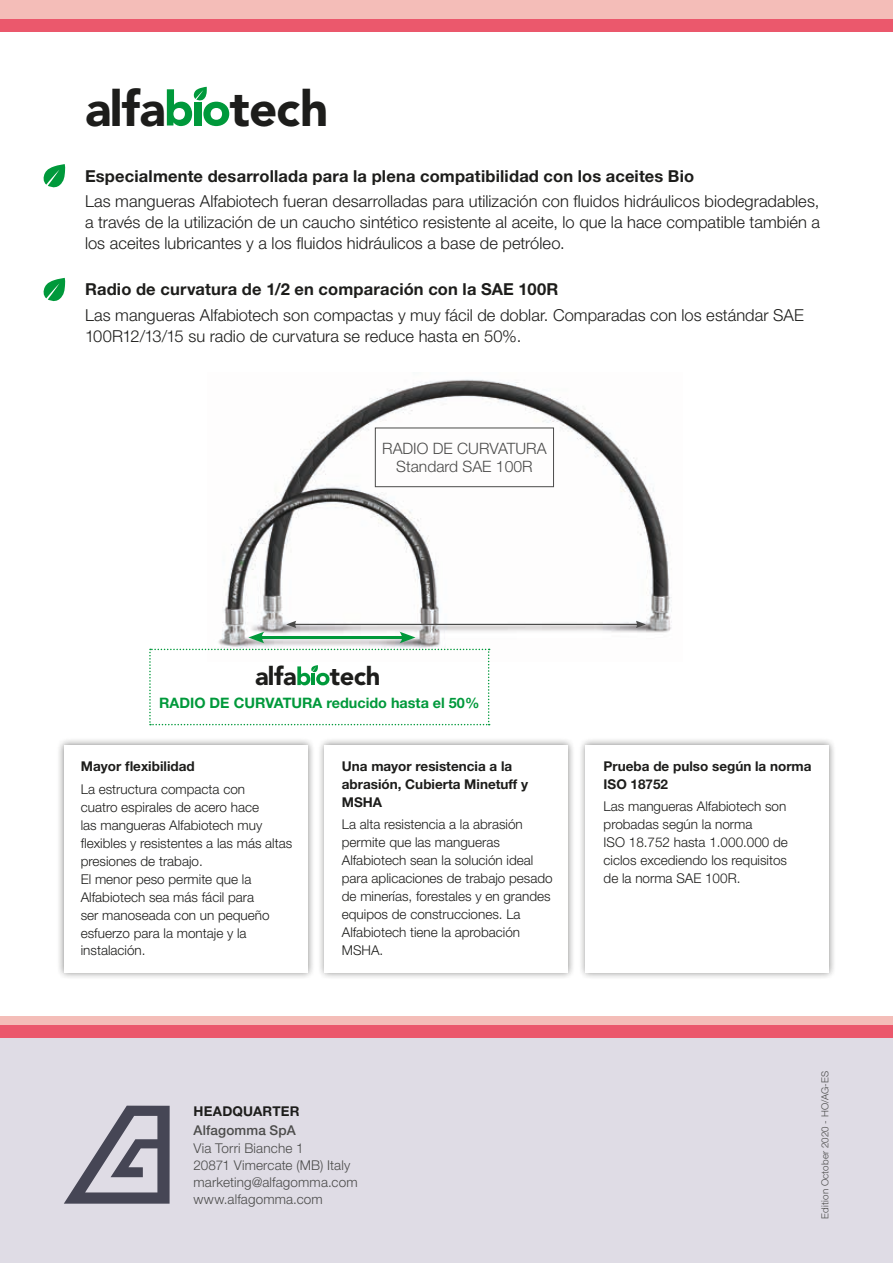
<style>
.page{position:relative;width:893px;height:1263px;background:#fff}
.page>*{position:absolute;margin:0;border:0;box-sizing:border-box;transform-origin:0 0}
.t1{font:900 49.35px "Avenir LT Std";letter-spacing:-.015em;color:#1d1d1b}
.t2{font:900 25.35px "Avenir LT Std";letter-spacing:-.015em;color:#1d1d1b}
.t3{font:300 16.5px/21px "Helvetica Neue LT Std";color:#1d1d1b;text-align:justify}
.t4{font:700 16.5px "Helvetica Neue LT Std";letter-spacing:.01em;color:#1d1d1b}
.t5{font:300 15.75px/17.2px "Helvetica Neue LT Std";color:#4b4b4a;text-align:center}
.t6{font:700 14.4px "Helvetica Neue LT Std";color:#00993b}
.t7{font:300 13.5px/18px "Helvetica Neue LT Std";color:#1d1d1b}
.t8{font:700 13.5px/18px "Helvetica Neue LT Std";color:#1d1d1b}
.t9{font:300 13.5px/17.2px "Helvetica Neue LT Std";letter-spacing:.01em;color:#4b4b4a}
.t10{font:500 13.5px "Helvetica Neue LT Std";letter-spacing:.01em;color:#4b4b4a}
.t11{font:300 9.75px "Helvetica Neue LT Std";letter-spacing:.02em;color:#4b4b4a}
</style>
<div class="page">
<img style="left:208px;top:379px;width:464px;height:271px">
<hr style="left:259px;top:636px;width:146px;height:3px;background:#00993b">
<svg style="left:248px;top:632px;width:16px;height:11px"></svg>
<svg style="left:399px;top:632px;width:17px;height:11px"></svg>
<hr style="left:294px;top:624px;width:344px;height:1px;background:#4b4b4a">
<svg style="left:286px;top:621px;width:10px;height:7px"></svg>
<svg style="left:636px;top:621px;width:10px;height:7px"></svg>
<div style="left:0;top:0;width:893px;height:19px;background:#f4bdb8"></div>
<div style="left:0;top:19px;width:893px;height:13px;background:#eb586c"></div>
<hr style="left:892px;top:0;width:1px;height:493px;background:#291f1b">
<hr style="left:892px;top:497px;width:1px;height:519px;background:#dfdce5">
<div style="left:0;top:1037px;width:893px;height:226px;background:#dfdce5"></div>
<div style="left:0;top:1016px;width:893px;height:21px;background:#eb586c"></div>
<div style="left:0;top:1016px;width:893px;height:9px;background:#f4bdb8"></div>
<svg style="left:64px;top:1106px;width:106px;height:98px"></svg>
<div style="left:375px;top:428px;width:179px;height:59px;border:1px solid #4b4b4a"></div>
<svg style="left:149px;top:649px;width:341px;height:76px"></svg>
<svg style="left:43px;top:164px;width:22px;height:24px"></svg>
<svg style="left:43px;top:278px;width:22px;height:24px"></svg>
<svg style="left:167px;top:87px;width:62px;height:39px"></svg>
<div style="left:56px;top:737px;width:259px;height:243px;background:#1d1d1b;opacity:.55"></div>
<div style="left:64px;top:745px;width:243px;height:227px;background:#fff"></div>
<div style="left:317px;top:737px;width:259px;height:243px;background:#1d1d1b;opacity:.55"></div>
<div style="left:325px;top:745px;width:243px;height:227px;background:#fff"></div>
<div style="left:578px;top:737px;width:259px;height:243px;background:#1d1d1b;opacity:.55"></div>
<div style="left:586px;top:745px;width:243px;height:227px;background:#fff"></div>
<h1 class="t1" style="left:85px;top:78px;width:82px">alfa</h1>
<h1 class="t1" style="left:230px;top:78px;width:100px">tech</h1>
<p class="t4" style="left:85px;top:166px;width:611px">Especialmente desarrollada para la plena compatibilidad con los aceites Bio</p>
<p class="t3" style="left:85px;top:190px;width:737px">Las mangueras Alfabiotech fueran desarrolladas para utilización con fluidos hidráulicos biodegradables, a través de la utilización de un caucho sintético resistente al aceite, lo que la hace compatible también a los aceites lubricantes y a los fluidos hidráulicos a base de petróleo.</p>
<p class="t4" style="left:85px;top:279px;width:475px">Radio de curvatura de 1/2 en comparación con la SAE 100R</p>
<p class="t3" style="left:85px;top:304px;width:720px">Las mangueras Alfabiotech son compactas y muy fácil de doblar. Comparadas con los estándar SAE<br>100R12/13/15 su radio de curvatura se reduce hasta en 50%.</p>
<p class="t5" style="left:382px;top:440px;width:166px">RADIO DE CURVATURA<br>Standard SAE 100R</p>
<h2 class="t2" style="left:255px;top:661px;width:43px">alfa</h2>
<h2 class="t2" style="left:330px;top:661px;width:52px">tech</h2>
<p class="t6" style="left:159px;top:694px;width:322px">RADIO DE CURVATURA reducido hasta el 50%</p>
<p class="t8" style="left:81px;top:757px;width:115px">Mayor flexibilidad</p>
<p class="t7" style="left:81px;top:779px;width:213px">La estructura compacta con<br>cuatro espirales de acero hace<br>las mangueras Alfabiotech muy flexibles y resistentes a las más altas presiones de trabajo.<br>El menor peso permite que la<br>Alfabiotech sea más fácil para<br>ser manoseada con un pequeño esfuerzo para la montaje y la instalación.</p>
<p class="t8" style="left:342px;top:757px;width:188px">Una mayor resistencia a la abrasión, Cubierta Minetuff y<br>MSHA</p>
<p class="t7" style="left:342px;top:815px;width:212px">La alta resistencia a la abrasión permite que las mangueras<br>Alfabiotech sean la solución ideal para aplicaciones de trabajo pesado de minerías, forestales y en grandes equipos de construcciones. La<br>Alfabiotech tiene la aprobación<br>MSHA.</p>
<p class="t8" style="left:193px;top:1102px;width:108px">HEADQUARTER</p>
<p class="t10" style="left:193px;top:1122px;width:104px">Alfagomma SpA</p>
<p class="t9" style="left:193px;top:1139px;width:166px">Via Torri Bianche 1<br>20871 Vimercate (MB) Italy marketing@alfagomma.com www.alfagomma.com</p>
<p class="t8" style="left:604px;top:757px;width:209px">Prueba de pulso según la norma<br>ISO 18752</p>
<p class="t7" style="left:604px;top:797px;width:186px">Las mangueras Alfabiotech son probadas según la norma<br>ISO 18.752 hasta 1.000.000 de ciclos excediendo los requisitos de la norma SAE 100R.</p>
<p class="t11" style="left:819px;top:1218px;width:149px;rotate:-90deg">Edition October 2020 - HO/AG-ES</p>
</div>
